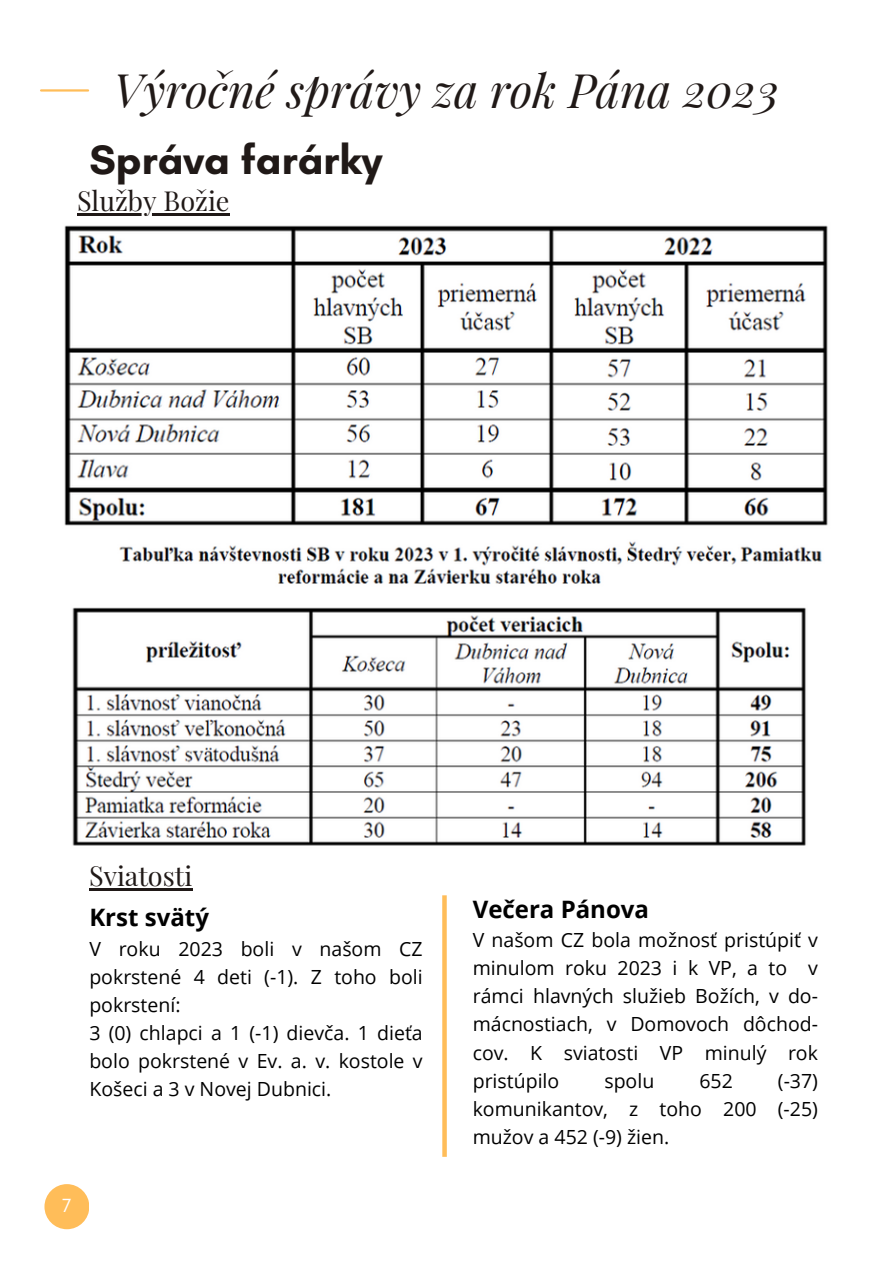
<style>
.page{position:relative;width:894px;height:1264px;background:#fff}
.page>*{position:absolute;margin:0;border:0;box-sizing:border-box;transform-origin:0 0}
.t1{font:italic 46.5px "Playfair Display";color:#201917}
.t2{font:700 42px "Glacial Indifference";color:#201917}
.t3{font:27px "Playfair Display";color:#201917}
.t4{font:700 24px "Open Sans";color:#000}
.t5{font:19.5px/28.2px "Open Sans";color:#000;text-align:justify}
.t6{font:19.5px "Glacial Indifference";color:#fff}
</style>
<div class="page">
<hr style="left:41px;top:89px;width:47px;height:3px;background:#ffbd59">
<svg style="left:442px;top:895px;width:4px;height:261px"></svg>
<div style="left:44px;top:1184px;width:45px;height:45px;background:#ffbd59;border-radius:50%"></div>
<img style="left:64px;top:225px;width:764px;height:301px">
<img style="left:72px;top:541px;width:750px;height:305px">
<hr style="left:77px;top:213px;width:152px;height:2px;background:#201917">
<hr style="left:89px;top:887px;width:103px;height:3px;background:#201917">
<p class="t1" style="left:114px;top:58px;width:666px">Výročné správy za rok Pána 2023</p>
<p class="t2" style="left:89px;top:134px;width:294px">Správa farárky</p>
<h3 class="t3" style="left:77px;top:182px;width:154px">Služby Božie</h3>
<p class="t3" style="left:89px;top:856px;width:105px">Sviatosti</p>
<p class="t4" style="left:89px;top:900px;width:121px">Krst svätý</p>
<p class="t5" style="left:89px;top:934px;width:335px">V roku 2023 boli v našom CZ pokrstené 4 deti (-1). Z toho boli pokrstení:</p>
<p class="t5" style="left:89px;top:1018px;width:335px">3 (0) chlapci a 1 (-1) dievča. 1 dieťa bolo pokrstené v Ev. a. v. kostole v Košeci a 3 v Novej Dubnici.</p>
<h2 class="t6" style="left:62px;top:1193px;width:11px">7</h2>
<p class="t4" style="left:472px;top:892px;width:178px">Večera Pánova</p>
<p class="t5" style="left:472px;top:925px;width:346px">V našom CZ bola možnosť pristúpiť v minulom roku 2023 i k VP, a to v rámci hlavných služieb Božích, v do&shy;mácnostiach, v Domovoch dôchod&shy;cov. K sviatosti VP minulý rok pristúpilo</p>
<p class="t5" style="left:604px;top:1065px;width:51px">spolu</p>
<p class="t5" style="left:699px;top:1065px;width:35px">652</p>
<p class="t5" style="left:472px;top:1065px;width:347px;text-indent:305px">(-37) komunikantov, z toho 200 (-25) mužov a 452 (-9) žien.</p>
</div>
